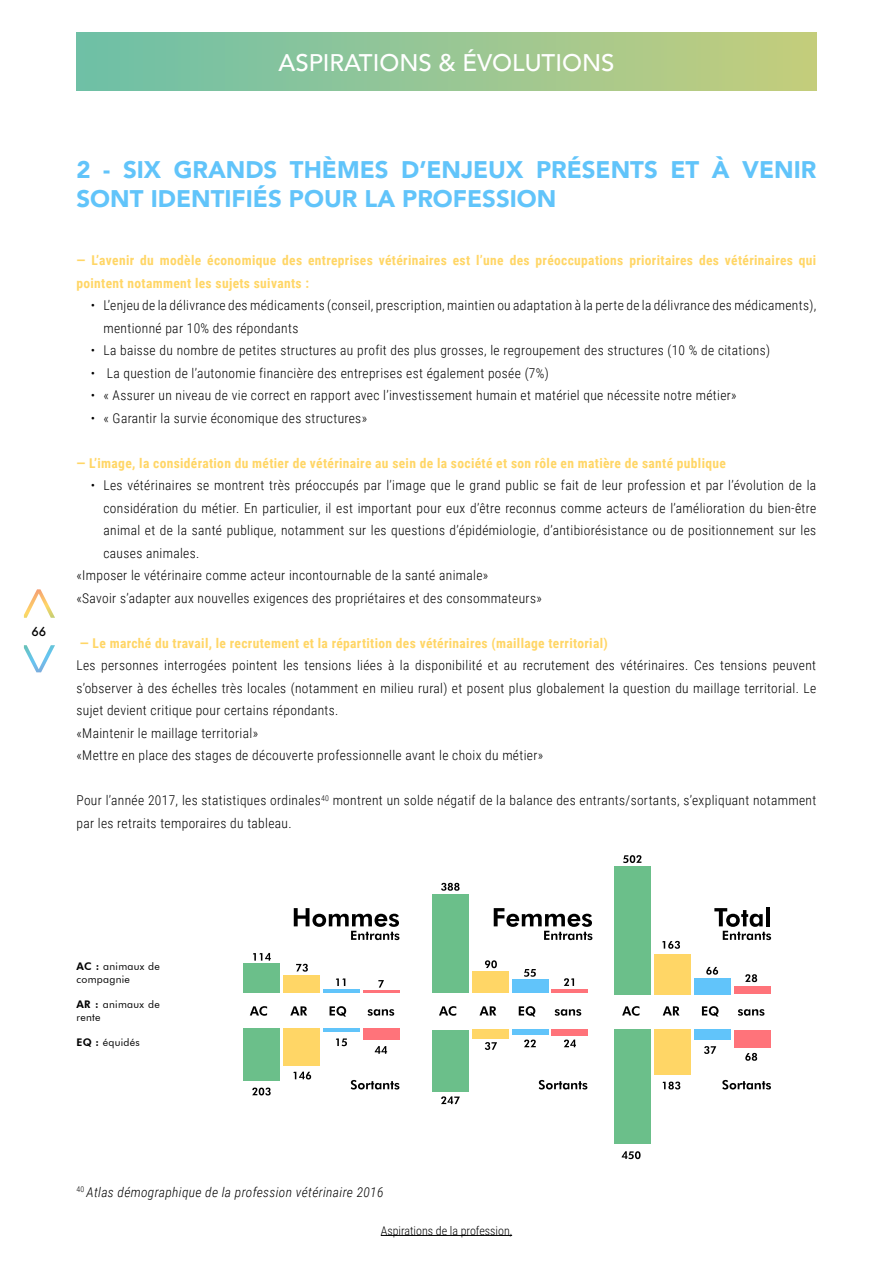
<style>
.page{position:relative;width:893px;height:1263px;background:#fff}
.page>*{position:absolute;margin:0;border:0;box-sizing:border-box;transform-origin:0 0}
.t1{font:900 24px/28.8px "Avenir";color:#61c4fa}
.t2{font:500 24px "Avenir";color:#fff}
.t3{font:300 13.5px/22.5px "Roboto Condensed";letter-spacing:.025em;color:#000}
.t4{font:700 13.5px/22.5px "Roboto Condensed";letter-spacing:.025em;color:#ffd666}
.t5{font:italic 300 13.5px "Roboto Condensed";letter-spacing:.025em;color:#000}
.t6{font:300 12px "Roboto Condensed";color:#000}
.t7{font:500 12px "Futura";color:#000}
.t8{font:10.5px/12.6px "Futura BT";letter-spacing:.025em;color:#000}
.s1{font-weight:800}
</style>
<div class="page">
<hr style="left:381px;top:1235px;width:131px;height:1px;background:#000">
<svg style="left:24px;top:645px;width:31px;height:27px"></svg>
<svg style="left:24px;top:589px;width:31px;height:29px"></svg>
<div style="left:77px;top:33px;width:739px;height:57px;background:linear-gradient(to right,#6dc0a9,#c4cd7e)"></div>
<svg style="left:294px;top:908px;width:105px;height:32px"></svg>
<svg style="left:351px;top:1080px;width:48px;height:9px"></svg>
<svg style="left:539px;top:1080px;width:48px;height:9px"></svg>
<svg style="left:722px;top:1080px;width:49px;height:9px"></svg>
<svg style="left:250px;top:1006px;width:17px;height:10px"></svg>
<svg style="left:290px;top:1006px;width:17px;height:9px"></svg>
<svg style="left:330px;top:1006px;width:16px;height:10px"></svg>
<svg style="left:368px;top:1009px;width:26px;height:7px"></svg>
<svg style="left:439px;top:1006px;width:17px;height:10px"></svg>
<svg style="left:253px;top:953px;width:18px;height:8px"></svg>
<svg style="left:441px;top:883px;width:19px;height:8px"></svg>
<svg style="left:485px;top:960px;width:12px;height:8px"></svg>
<svg style="left:524px;top:969px;width:12px;height:8px"></svg>
<svg style="left:485px;top:1042px;width:12px;height:8px"></svg>
<svg style="left:524px;top:1039px;width:12px;height:8px"></svg>
<svg style="left:564px;top:1039px;width:12px;height:8px"></svg>
<svg style="left:441px;top:1096px;width:19px;height:8px"></svg>
<svg style="left:623px;top:855px;width:18px;height:8px"></svg>
<svg style="left:622px;top:1151px;width:19px;height:8px"></svg>
<svg style="left:662px;top:941px;width:18px;height:8px"></svg>
<svg style="left:706px;top:967px;width:12px;height:8px"></svg>
<svg style="left:704px;top:1046px;width:12px;height:8px"></svg>
<svg style="left:745px;top:1053px;width:12px;height:8px"></svg>
<svg style="left:745px;top:974px;width:12px;height:8px"></svg>
<svg style="left:662px;top:1081px;width:18px;height:8px"></svg>
<svg style="left:564px;top:978px;width:10px;height:8px"></svg>
<svg style="left:252px;top:1087px;width:19px;height:8px"></svg>
<svg style="left:293px;top:1071px;width:18px;height:8px"></svg>
<svg style="left:336px;top:1038px;width:11px;height:8px"></svg>
<svg style="left:375px;top:1046px;width:12px;height:8px"></svg>
<svg style="left:296px;top:964px;width:12px;height:8px"></svg>
<svg style="left:336px;top:978px;width:9px;height:8px"></svg>
<svg style="left:378px;top:980px;width:6px;height:7px"></svg>
<svg style="left:479px;top:1006px;width:17px;height:9px"></svg>
<svg style="left:519px;top:1006px;width:16px;height:10px"></svg>
<svg style="left:555px;top:1009px;width:26px;height:7px"></svg>
<svg style="left:622px;top:1006px;width:17px;height:10px"></svg>
<svg style="left:663px;top:1006px;width:16px;height:9px"></svg>
<svg style="left:702px;top:1006px;width:17px;height:10px"></svg>
<svg style="left:738px;top:1009px;width:26px;height:7px"></svg>
<svg style="left:494px;top:908px;width:98px;height:32px"></svg>
<svg style="left:714px;top:908px;width:57px;height:32px"></svg>
<hr style="left:766px;top:907px;width:4px;height:19px;background:#000">
<div style="left:243px;top:963px;width:37px;height:30px;background:#6bbf8a"></div>
<div style="left:284px;top:975px;width:36px;height:18px;background:#ffd666"></div>
<hr style="left:323px;top:989px;width:36px;height:4px;background:#61c4fa">
<hr style="left:363px;top:990px;width:36px;height:3px;background:#ff737a">
<div style="left:432px;top:894px;width:37px;height:99px;background:#6bbf8a"></div>
<div style="left:473px;top:971px;width:36px;height:22px;background:#ffd666"></div>
<div style="left:512px;top:979px;width:36px;height:14px;background:#61c4fa"></div>
<hr style="left:552px;top:989px;width:36px;height:4px;background:#ff737a">
<div style="left:614px;top:867px;width:37px;height:128px;background:#6bbf8a"></div>
<div style="left:655px;top:954px;width:36px;height:41px;background:#ffd666"></div>
<div style="left:694px;top:978px;width:36px;height:17px;background:#61c4fa"></div>
<div style="left:734px;top:986px;width:36px;height:8px;background:#ff737a"></div>
<div style="left:614px;top:1030px;width:36px;height:114px;background:#6bbf8a"></div>
<div style="left:655px;top:1030px;width:36px;height:45px;background:#ffd666"></div>
<div style="left:694px;top:1030px;width:36px;height:10px;background:#61c4fa"></div>
<div style="left:734px;top:1030px;width:36px;height:17px;background:#ff737a"></div>
<div style="left:432px;top:1030px;width:37px;height:61px;background:#6bbf8a"></div>
<div style="left:473px;top:1030px;width:36px;height:9px;background:#ffd666"></div>
<div style="left:512px;top:1030px;width:36px;height:5px;background:#61c4fa"></div>
<div style="left:552px;top:1030px;width:36px;height:6px;background:#ff737a"></div>
<div style="left:243px;top:1028px;width:37px;height:53px;background:#6bbf8a"></div>
<div style="left:284px;top:1028px;width:36px;height:38px;background:#ffd666"></div>
<hr style="left:323px;top:1028px;width:36px;height:4px;background:#61c4fa">
<div style="left:363px;top:1028px;width:36px;height:12px;background:#ff737a"></div>
<h1 class="t2" style="left:278px;top:42px;width:337px">ASPIRATIONS &amp; ÉVOLUTIONS</h1>
<p class="t7" style="left:31px;top:624px;width:16px">66</p>
<h1 class="t1" style="left:77px;top:155px;width:741px">2 - SIX GRANDS THÈMES D’ENJEUX PRÉSENTS ET À VENIR<br>SONT IDENTIFIÉS POUR LA PROFESSION</h1>
<p class="t4" style="left:76px;top:249px;width:741px">— L’avenir du modèle économique des entreprises vétérinaires est l’une des préoccupations prioritaires des vétérinaires qui pointent notamment les sujets suivants :</p>
<p class="t3" style="left:103px;top:294px;width:714px;text-indent:-13px">• L’enjeu de la délivrance des médicaments (conseil, prescription, maintien ou adaptation à la perte de la délivrance des médicaments), mentionné par 10% des répondants</p>
<p class="t3" style="left:91px;top:339px;width:681px">• La baisse du nombre de petites structures au profit des plus grosses, le regroupement des structures (10 % de citations)</p>
<p class="t3" style="left:91px;top:361px;width:460px">• La question de l’autonomie financière des entreprises est également posée (7%)</p>
<p class="t3" style="left:91px;top:384px;width:647px">• « Assurer un niveau de vie correct en rapport avec l’investissement humain et matériel que nécessite notre métier»</p>
<p class="t3" style="left:91px;top:406px;width:278px">• « Garantir la survie économique des structures»</p>
<p class="t4" style="left:76px;top:451px;width:651px">— L’image, la considération du métier de vétérinaire au sein de la société et son rôle en matière de santé publique</p>
<p class="t3" style="left:91px;top:474px;width:727px">• Les vétérinaires se montrent très préoccupés par l’image que le grand public se fait de leur profession et par l’évolution de la</p>
<p class="t3" style="left:103px;top:496px;width:714px">considération du métier. En particulier, il est important pour eux d’être reconnus comme acteurs de l’amélioration du bien-être</p>
<p class="t3" style="left:103px;top:519px;width:714px">animal et de la santé publique, notamment sur les questions d’épidémiologie, d’antibiorésistance ou de positionnement sur les</p>
<p class="t3" style="left:103px;top:541px;width:97px">causes animales.</p>
<p class="t3" style="left:76px;top:564px;width:413px">«Imposer le vétérinaire comme acteur incontournable de la santé animale»</p>
<p class="t3" style="left:76px;top:586px;width:467px">«Savoir s’adapter aux nouvelles exigences des propriétaires et des consommateurs»</p>
<p class="t4" style="left:80px;top:631px;width:529px">— Le marché du travail, le recrutement et la répartition des vétérinaires (maillage territorial)</p>
<p class="t3" style="left:76px;top:654px;width:741px">Les personnes interrogées pointent les tensions liées à la disponibilité et au recrutement des vétérinaires. Ces tensions peuvent s’observer à des échelles très locales (notamment en milieu rural) et posent plus globalement la question du maillage territorial. Le sujet devient critique pour certains répondants.<br>«Maintenir le maillage territorial»<br>«Mettre en place des stages de découverte professionnelle avant le choix du métier»</p>
<p class="t3" style="left:76px;top:789px;width:741px">Pour l’année 2017, les statistiques ordinales<sup>40</sup> montrent un solde négatif de la balance des entrants/sortants, s’expliquant notamment par les retraits temporaires du tableau.</p>
<p class="t8" style="left:77px;top:960px;width:85px"><span class="s1">AC :</span> animaux de compagnie</p>
<p class="t8" style="left:77px;top:998px;width:85px"><span class="s1">AR :</span> animaux de rente</p>
<p class="t8" style="left:77px;top:1036px;width:65px"><span class="s1">EQ :</span> équidés</p>
<p class="t5" style="left:77px;top:1182px;width:308px"><sup>40</sup> Atlas démographique de la profession vétérinaire 2016</p>
<p class="t6" style="left:381px;top:1222px;width:133px">Aspirations de la profession,</p>
</div>
